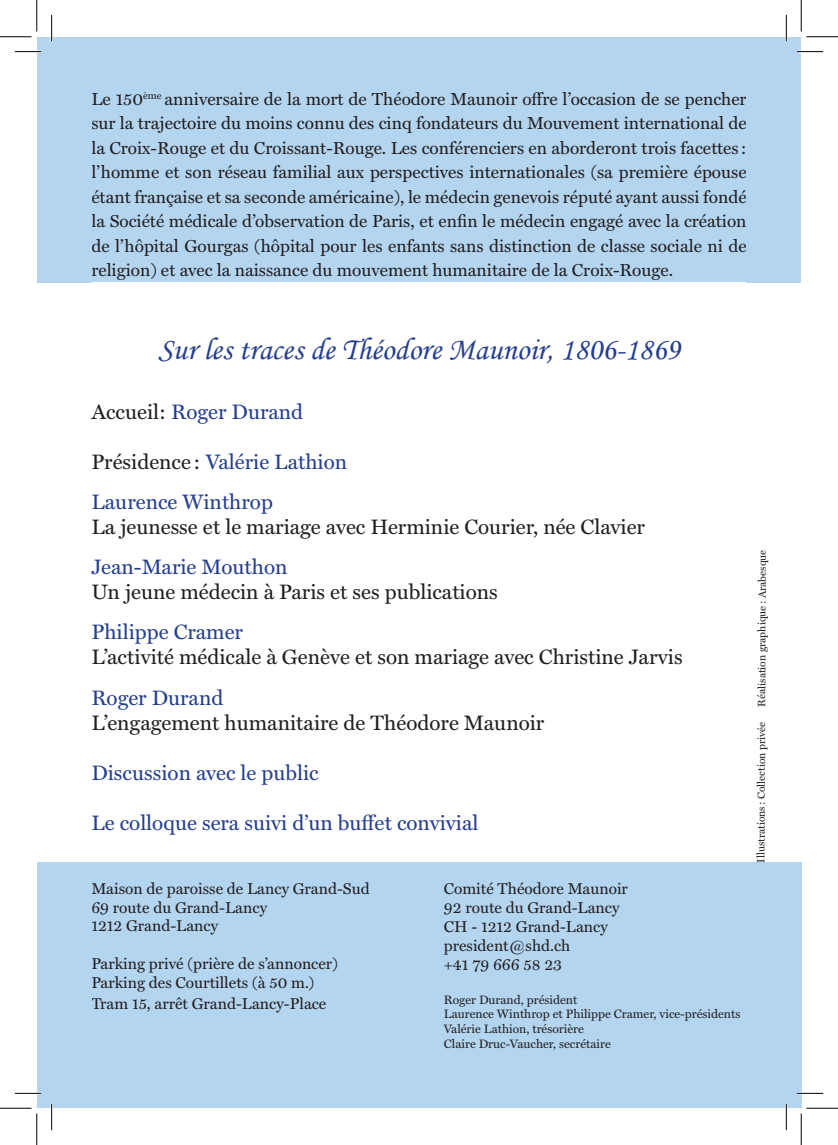
<style>
.page{position:relative;width:838px;height:1145px;background:#fff}
.page>*{position:absolute;margin:0;border:0;box-sizing:border-box;transform-origin:0 0}
.t1{font:31.5px "Monotype Corsiva";color:#253f8e}
.t2{font:21px "Miller Text";color:#231f20}
.t3{font:21px "Miller Text";color:#253f8e}
.t4{font:17.5px/24.5px "Miller Text";color:#231f20;text-align:justify}
.t5{font:15.75px "Miller Text";color:#231f20}
.t6{font:12.25px "Miller Text";color:#231f20}
.t7{font:10.5px "Miller Text";letter-spacing:-.005em;color:#231f20}
.s1{color:#231f20}
</style>
<div class="page">
<div style="left:91px;top:863px;width:328px;height:155px;background:#b4d5f0"></div>
<div style="left:419px;top:863px;width:382px;height:245px;background:#b4d5f0"></div>
<div style="left:37px;top:863px;width:54px;height:245px;background:#b4d5f0"></div>
<div style="left:91px;top:91px;width:655px;height:191px;background:#b4d5f0"></div>
<div style="left:37px;top:37px;width:54px;height:245px;background:#b4d5f0"></div>
<div style="left:746px;top:37px;width:55px;height:245px;background:#b4d5f0"></div>
<div style="left:91px;top:37px;width:655px;height:54px;background:#b4d5f0"></div>
<div style="left:91px;top:1018px;width:328px;height:90px;background:#b4d5f0"></div>
<hr style="left:15px;top:51px;width:26px;height:2px;background:#fff">
<hr style="left:796px;top:51px;width:27px;height:2px;background:#fff">
<hr style="left:15px;top:1092px;width:26px;height:2px;background:#fff">
<hr style="left:796px;top:1092px;width:27px;height:2px;background:#fff">
<hr style="left:51px;top:15px;width:2px;height:26px;background:#fff">
<hr style="left:51px;top:1104px;width:2px;height:26px;background:#fff">
<hr style="left:785px;top:15px;width:2px;height:26px;background:#fff">
<hr style="left:785px;top:1104px;width:2px;height:26px;background:#fff">
<svg style="left:15px;top:51px;width:26px;height:1px"></svg>
<svg style="left:796px;top:51px;width:27px;height:1px"></svg>
<svg style="left:15px;top:1093px;width:26px;height:1px"></svg>
<svg style="left:796px;top:1093px;width:27px;height:1px"></svg>
<svg style="left:51px;top:15px;width:1px;height:26px"></svg>
<svg style="left:51px;top:1104px;width:1px;height:26px"></svg>
<svg style="left:786px;top:15px;width:1px;height:26px"></svg>
<svg style="left:786px;top:1104px;width:1px;height:26px"></svg>
<hr style="left:0;top:36px;width:32px;height:1px;background:#000">
<hr style="left:806px;top:36px;width:31px;height:1px;background:#000">
<hr style="left:0;top:1108px;width:32px;height:1px;background:#000">
<hr style="left:806px;top:1108px;width:31px;height:1px;background:#000">
<hr style="left:36px;top:0;width:1px;height:31px;background:#000">
<hr style="left:36px;top:1113px;width:1px;height:32px;background:#000">
<hr style="left:800px;top:0;width:1px;height:31px;background:#000">
<hr style="left:800px;top:1113px;width:1px;height:32px;background:#000">
<p class="t4" style="left:91px;top:87px;width:656px">Le 150<sup>ème</sup> anniversaire de la mort de Théodore Maunoir offre l’occasion de se pencher sur la trajectoire du moins connu des cinq fondateurs du Mouvement international de la Croix-Rouge et du Croissant-Rouge. Les conférenciers en aborderont trois facettes : l’homme et son réseau familial aux perspectives internationales (sa première épouse étant française et sa seconde américaine), le médecin genevois réputé ayant aussi fondé la Société médicale d’observation de Paris, et enfin le médecin engagé avec la création de l’hôpital Gourgas (hôpital pour les enfants sans distinction de classe sociale ni de religion) et avec la naissance du mouvement humanitaire de la Croix-Rouge.</p>
<p class="t1" style="left:158px;top:330px;width:523px">Sur les traces de Théodore Maunoir, 1806-1869</p>
<p class="t3" style="left:91px;top:399px;width:213px"><span class="s1">Accueil:</span> Roger Durand</p>
<p class="t3" style="left:91px;top:449px;width:257px"><span class="s1">Présidence :</span> Valérie Lathion</p>
<p class="t3" style="left:91px;top:489px;width:183px">Laurence Winthrop</p>
<p class="t2" style="left:91px;top:515px;width:555px">La jeunesse et le mariage avec Herminie Courier, née Clavier</p>
<p class="t3" style="left:91px;top:555px;width:198px">Jean-Marie Mouthon</p>
<p class="t2" style="left:91px;top:580px;width:408px">Un jeune médecin à Paris et ses publications</p>
<p class="t3" style="left:91px;top:620px;width:153px">Philippe Cramer</p>
<p class="t2" style="left:91px;top:645px;width:592px">L’activité médicale à Genève et son mariage avec Christine Jarvis</p>
<p class="t3" style="left:91px;top:685px;width:133px">Roger Durand</p>
<p class="t2" style="left:91px;top:710px;width:454px">L’engagement humanitaire de Théodore Maunoir</p>
<p class="t3" style="left:91px;top:760px;width:229px">Discussion avec le public</p>
<p class="t3" style="left:91px;top:810px;width:388px">Le colloque sera suivi d’un buffet convivial</p>
<p class="t5" style="left:91px;top:879px;width:280px">Maison de paroisse de Lancy Grand-Sud</p>
<p class="t5" style="left:91px;top:898px;width:177px">69 route du Grand-Lancy</p>
<p class="t5" style="left:91px;top:917px;width:128px">1212 Grand-Lancy</p>
<p class="t5" style="left:91px;top:955px;width:248px">Parking privé (prière de s’annoncer)</p>
<p class="t5" style="left:91px;top:974px;width:224px">Parking des Courtillets (à 50 m.)</p>
<p class="t5" style="left:91px;top:995px;width:236px">Tram 15, arrêt Grand-Lancy-Place</p>
<p class="t5" style="left:444px;top:880px;width:186px">Comité Théodore Maunoir</p>
<p class="t5" style="left:444px;top:899px;width:177px">92 route du Grand-Lancy</p>
<p class="t5" style="left:444px;top:918px;width:165px">CH - 1212 Grand-Lancy</p>
<p class="t5" style="left:444px;top:937px;width:128px">president@shd.ch</p>
<p class="t5" style="left:444px;top:955px;width:120px">+41 79 666 58 23</p>
<p class="t6" style="left:444px;top:992px;width:135px">Roger Durand, président</p>
<p class="t6" style="left:444px;top:1007px;width:298px">Laurence Winthrop et Philippe Cramer, vice-présidents</p>
<p class="t6" style="left:444px;top:1022px;width:141px">Valérie Lathion, trésorière</p>
<p class="t6" style="left:444px;top:1036px;width:168px">Claire Druc-Vaucher, secrétaire</p>
<p class="t7" style="left:755px;top:707px;width:158px;rotate:-90deg">Réalisation graphique : Arabesque</p>
<p class="t7" style="left:755px;top:863px;width:142px;rotate:-90deg">Illustrations : Collection privée</p>
</div>
